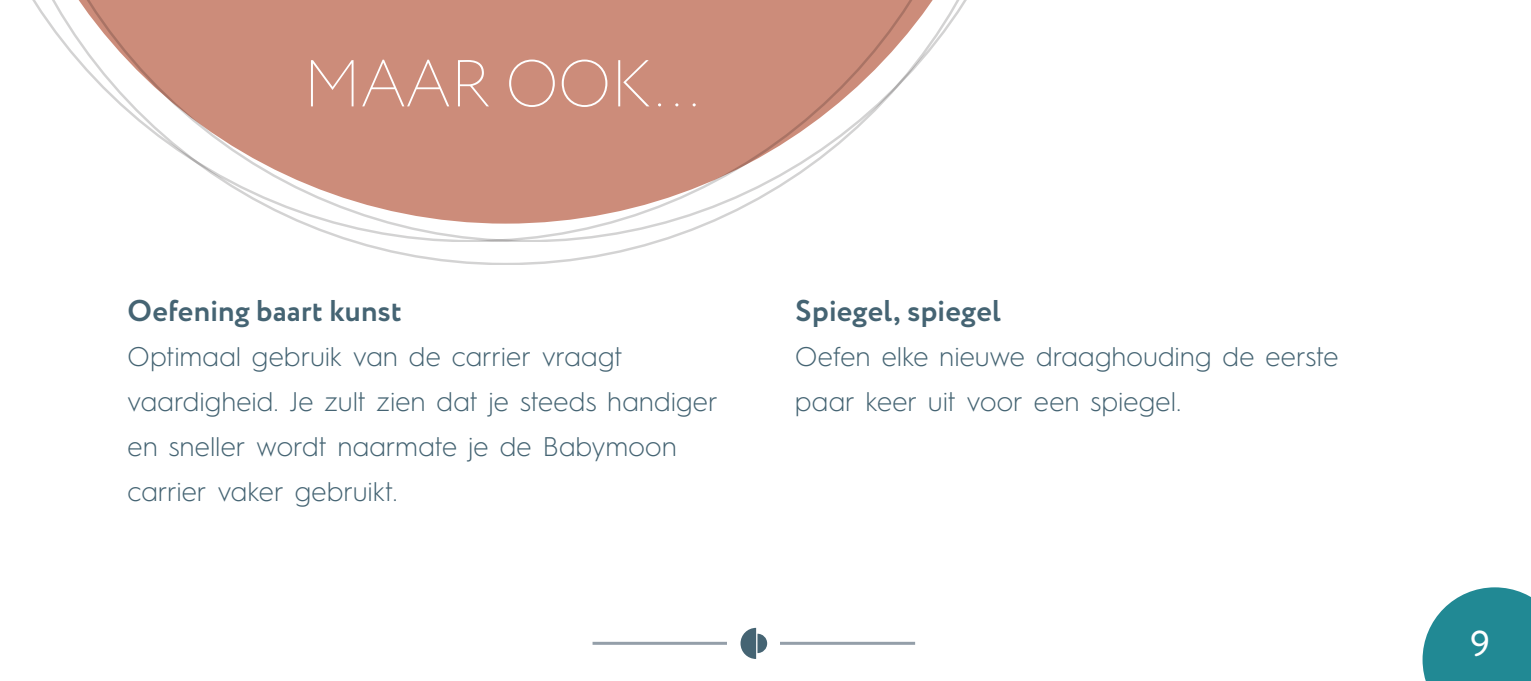
<style>
.page{position:relative;width:1531px;height:681px;background:#fff}
.page>*{position:absolute;margin:0;border:0;box-sizing:border-box;transform-origin:0 0}
.t1{font:200 66px "Circe";letter-spacing:-.01em;color:#fff}
.t2{font:36px "Circe Rounded";color:#fff}
.t3{font:700 30px "Circe";letter-spacing:.005em;color:#456473}
.t4{font:300 27px/45px "Hurme Geometric Sans 1";letter-spacing:.015em;color:#456473}
</style>
<div class="page">
<svg style="left:1422px;top:587px;width:109px;height:93px;background:#3e98a2"></svg>
<hr style="left:592px;top:641px;width:323px;height:3px;background:#949fa9">
<div style="left:727px;top:620px;width:53px;height:47px;background:#fff"></div>
<svg style="left:740px;top:627px;width:27px;height:31px"></svg>
<svg style="left:32px;top:0;width:935px;height:264px"></svg>
<h1 class="t1" style="left:303px;top:41px;width:398px">MAAR OOK...</h1>
<p class="t3" style="left:128px;top:290px;width:276px">Oefening baart kunst</p>
<p class="t4" style="left:128px;top:332px;width:591px">Optimaal gebruik van de carrier vraagt vaardigheid. Je zult zien dat je steeds handiger en sneller wordt naarmate je de Babymoon carrier vaker gebruikt.</p>
<p class="t3" style="left:795px;top:290px;width:207px">Spiegel, spiegel</p>
<p class="t4" style="left:795px;top:332px;width:545px">Oefen elke nieuwe draaghouding de eerste paar keer uit voor een spiegel.</p>
<h2 class="t2" style="left:1470px;top:622px;width:21px">9</h2>
</div>
